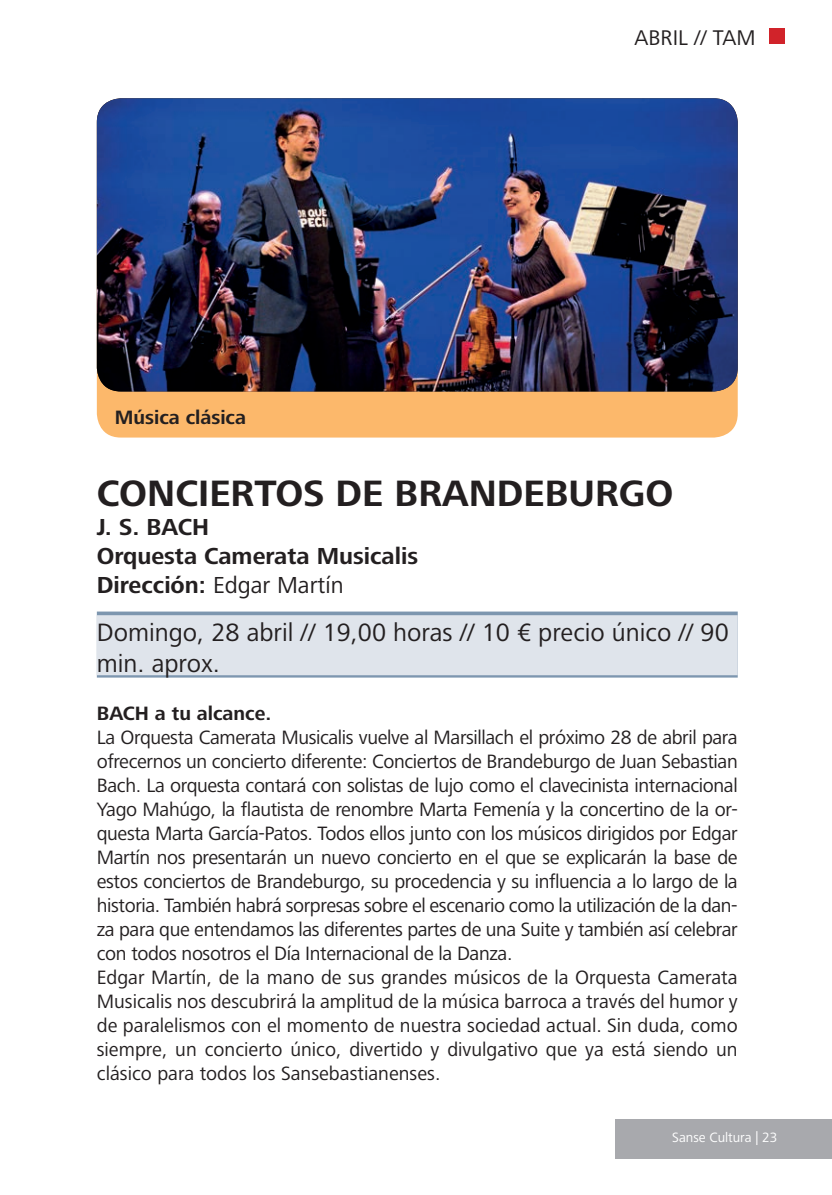
<style>
.page{position:relative;width:832px;height:1195px;background:#fff}
.page>*{position:absolute;margin:0;border:0;box-sizing:border-box;transform-origin:0 0}
.t1{font:700 38px "Frutiger Next LT";color:#231f20}
.t2{font:26px/31.2px "Frutiger Next LT";color:#231f20}
.t3{font:700 24px "Frutiger Next LT";color:#231f20}
.t4{font:24px "Frutiger Next LT";color:#231f20}
.t5{font:22px "Frutiger Next LT";color:#231f20}
.t6{font:20px/24px "Frutiger Next LT";letter-spacing:-.015em;color:#231f20;text-align:justify}
.Texto{font:700 20px "Frutiger Next LT";color:#231f20}
.t7{font:14px "Frutiger Next LT";color:#fff}
.s1{font-weight:700}
</style>
<div class="page">
<div style="left:97px;top:611px;width:640px;height:66px;background:linear-gradient(to right,#89a0b6,#89a0b7)"></div>
<div style="left:97px;top:615px;width:640px;height:60px;background:#dfe4eb"></div>
<div style="left:97px;top:98px;width:640px;height:339px;background:#fcb86b;border-radius:24px"></div>
<img style="left:97px;top:98px;width:640px;height:293px">
<div style="left:615px;top:1119px;width:217px;height:39px;background:#a8a9ad"></div>
<div style="left:769px;top:28px;width:16px;height:16px;background:#d1232a"></div>
<p class="Texto" style="left:115px;top:406px;width:133px">Música clásica</p>
<p class="t5" style="left:634px;top:25px;width:12px">abril</p>
<p class="t5" style="left:694px;top:25px;width:63px">// TAM</p>
<p class="t1" style="left:97px;top:472px;width:578px">CONCIERTOS DE BRANDEBURGO</p>
<p class="t3" style="left:97px;top:513px;width:114px">J. S. BACH</p>
<p class="t3" style="left:97px;top:542px;width:323px">Orquesta Camerata Musicalis</p>
<p class="t4" style="left:97px;top:571px;width:248px"><span class="s1">Dirección:</span> Edgar Martín</p>
<p class="t2" style="left:97px;top:616px;width:633px">Domingo, 28 abril // 19,00 horas // 10 € precio único // 90 min. aprox.</p>
<p class="Texto" style="left:97px;top:702px;width:176px">BACH a tu alcance.</p>
<p class="t6" style="left:97px;top:725px;width:642px">La Orquesta Camerata Musicalis vuelve al Marsillach el próximo 28 de abril para ofrecernos un concierto diferente: Conciertos de Brandeburgo de Juan Sebastian Bach. La orquesta contará con solistas de lujo como el clavecinista internacional Yago Mahúgo, la flautista de renombre Marta Femenía y la concertino de la or&shy;questa Marta García-Patos. Todos ellos junto con los músicos dirigidos por Edgar Martín nos presentarán un nuevo concierto en el que se explicarán la base de estos conciertos de Brandeburgo, su procedencia y su influencia a lo largo de la historia. También habrá sorpresas sobre el escenario como la utilización de la dan&shy;za para que entendamos las diferentes partes de una Suite y también así celebrar con todos nosotros el Día Internacional de la Danza.</p>
<p class="t6" style="left:97px;top:965px;width:642px">Edgar Martín, de la mano de sus grandes músicos de la Orquesta Camerata Musicalis nos descubrirá la amplitud de la música barroca a través del humor y de paralelismos con el momento de nuestra sociedad actual. Sin duda, como siempre, un concierto único, divertido y divulgativo que ya está siendo un clásico para todos los Sansebastianenses.</p>
<p class="t7" style="left:672px;top:1128px;width:107px">Sanse Cultura | 23</p>
</div>
